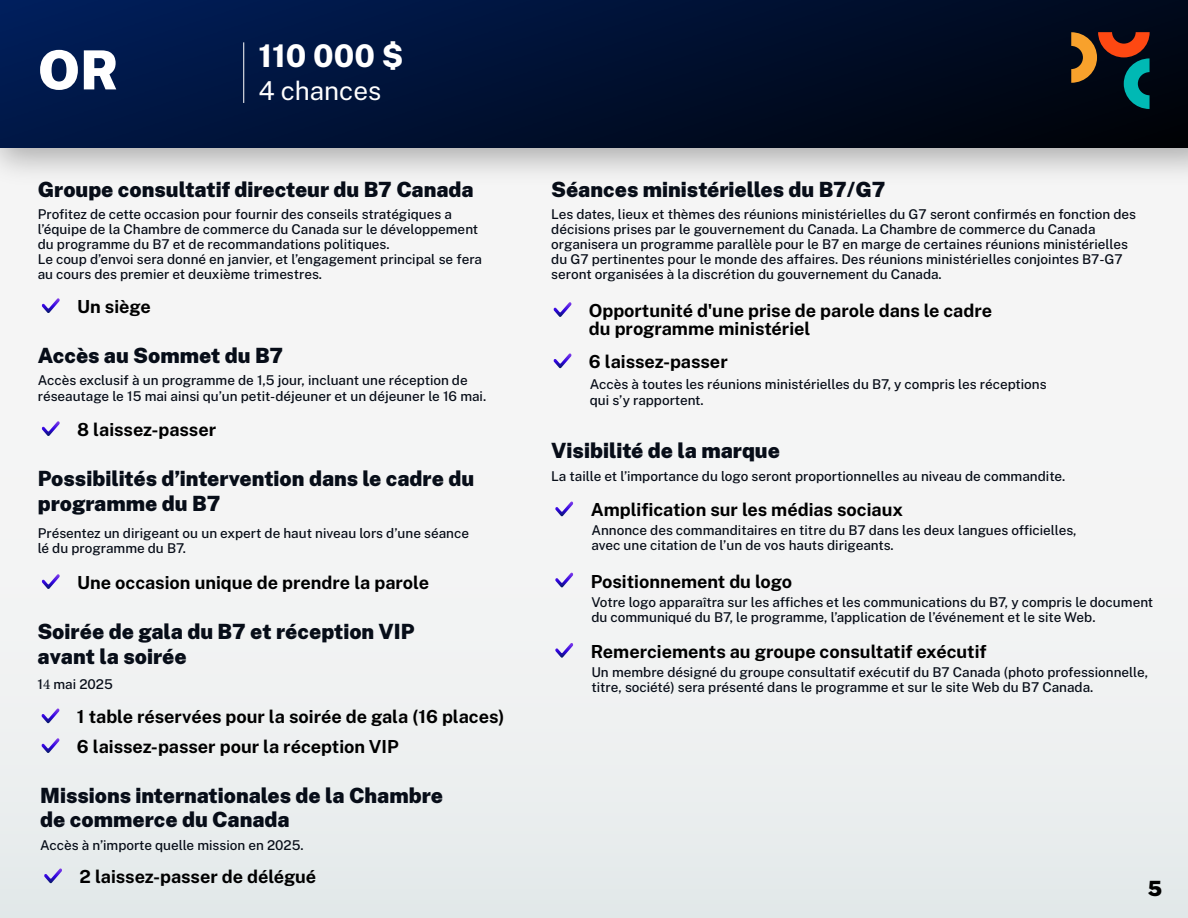
<style>
.page{position:relative;width:1188px;height:918px;background:#fff}
.page>*{position:absolute;margin:0;border:0;box-sizing:border-box;transform-origin:0 0}
.t1{font:900 54px "Public Sans";color:#fff}
.t2{font:800 31.2px "Public Sans";color:#fff}
.t3{font:26.1px "Public Sans";color:#fff}
.t4{font:900 21px/25.2px "Public Sans";color:#070d18}
.t5{font:900 21px "Public Sans";color:#000}
.t6{font:700 18px/18px "Public Sans";color:#000}
.t7{font:500 13.5px/15px "Public Sans";color:#070d18}
.s1{font-family:"Minion Pro";font-weight:400;font-size:15px}
</style>
<div class="page">
<div style="left:0;top:0;width:1188px;height:918px;background:linear-gradient(to right,#f1f2f2,#f1f2f2)"></div>
<img style="left:0;top:148px;width:1188px;height:49px">
<img style="left:0;top:0;width:1188px;height:148px">
<svg style="left:1071px;top:32px;width:79px;height:77px;background:#423b2b"></svg>
<hr style="left:243px;top:42px;width:1px;height:61px;background:#fff">
<svg style="left:42px;top:298px;width:18px;height:15px"></svg>
<svg style="left:42px;top:421px;width:18px;height:15px"></svg>
<svg style="left:42px;top:574px;width:18px;height:15px"></svg>
<svg style="left:553px;top:302px;width:19px;height:15px"></svg>
<svg style="left:553px;top:353px;width:19px;height:15px"></svg>
<svg style="left:555px;top:502px;width:18px;height:14px"></svg>
<svg style="left:555px;top:573px;width:18px;height:15px"></svg>
<svg style="left:555px;top:643px;width:18px;height:15px"></svg>
<svg style="left:44px;top:868px;width:18px;height:15px"></svg>
<svg style="left:41px;top:709px;width:19px;height:14px"></svg>
<svg style="left:41px;top:738px;width:19px;height:15px"></svg>
<h1 class="t1" style="left:38px;top:34px;width:82px">OR</h1>
<h2 class="t2" style="left:259px;top:35px;width:146px">110 000 $</h2>
<h3 class="t3" style="left:259px;top:73px;width:124px">4 chances</h3>
<h3 class="t4" style="left:38px;top:176px;width:437px">Groupe consultatif directeur du B7 Canada</h3>
<p class="t7" style="left:38px;top:206px;width:446px">Profitez de cette occasion pour fournir des conseils stratégiques a l’équipe de la Chambre de commerce du Canada sur le développement du programme du B7 et de recommandations politiques.<br>Le coup d’envoi sera donné en janvier, et l’engagement principal se fera au cours des premier et deuxième trimestres.</p>
<h3 class="t6" style="left:77px;top:297px;width:75px">Un siège</h3>
<h3 class="t4" style="left:38px;top:342px;width:247px">Accès au Sommet du B7</h3>
<p class="t7" style="left:38px;top:372px;width:450px;line-height:16.2px">Accès exclusif à un programme de 1,5 jour, incluant une réception de réseautage le 15 mai ainsi qu’un petit-déjeuner et un déjeuner le 16 mai.</p>
<h3 class="t6" style="left:77px;top:420px;width:140px">8 laissez-passer</h3>
<h3 class="t4" style="left:38px;top:465px;width:438px">Possibilités d’intervention dans le cadre du programme du B7</h3>
<p class="t7" style="left:38px;top:525px;width:433px">Présentez un dirigeant ou un expert de haut niveau lors d’une séance lé du programme du B7.</p>
<h3 class="t6" style="left:77px;top:573px;width:353px">Une occasion unique de prendre la parole</h3>
<h3 class="t4" style="left:38px;top:618px;width:379px">Soirée de gala du B7 et réception VIP avant la soirée</h3>
<p class="t7" style="left:38px;top:676px;width:77px">1<span class="s1">4</span> mai 2025</p>
<h3 class="t6" style="left:77px;top:701px;width:429px;line-height:29.8px">1 table réservées pour la soirée de gala (16 places)<br>6 laissez-passer pour la réception VIP</h3>
<h3 class="t4" style="left:40px;top:783px;width:405px;line-height:24px">Missions internationales de la Chambre de commerce du Canada</h3>
<p class="t7" style="left:40px;top:837px;width:265px">Accès à n’importe quelle mission en 2025.</p>
<h3 class="t6" style="left:80px;top:867px;width:238px">2 laissez-passer de délégué</h3>
<h3 class="t4" style="left:551px;top:176px;width:336px">Séances ministérielles du B7/G7</h3>
<p class="t7" style="left:551px;top:206px;width:586px">Les dates, lieux et thèmes des réunions ministérielles du G7 seront confirmés en fonction des décisions prises par le gouvernement du Canada. La Chambre de commerce du Canada organisera un programme parallèle pour le B7 en marge de certaines réunions ministérielles du G7 pertinentes pour le monde des affaires. Des réunions ministérielles conjointes B7-G7 seront organisées à la discrétion du gouvernement du Canada.</p>
<h3 class="t6" style="left:589px;top:301px;width:405px">Opportunité d'une prise de parole dans le cadre du programme ministériel</h3>
<h3 class="t6" style="left:589px;top:352px;width:140px">6 laissez-passer</h3>
<p class="t7" style="left:590px;top:375px;width:458px;line-height:16.2px">Accès à toutes les réunions ministérielles du B7, y compris les réceptions qui s’y rapportent.</p>
<h3 class="t4" style="left:551px;top:438px;width:230px">Visibilité de la marque</h3>
<p class="t7" style="left:551px;top:468px;width:516px">La taille et l’importance du logo seront proportionnelles au niveau de commandite.</p>
<h3 class="t6" style="left:591px;top:500px;width:314px">Amplification sur les médias sociaux</h3>
<p class="t7" style="left:591px;top:523px;width:487px">Annonce des commanditaires en titre du B7 dans les deux langues officielles, avec une citation de l’un de vos hauts dirigeants.</p>
<h3 class="t6" style="left:591px;top:572px;width:203px">Positionnement du logo</h3>
<p class="t7" style="left:591px;top:594px;width:563px">Votre logo apparaîtra sur les affiches et les communications du B7, y compris le document du communiqué du B7, le programme, l’application de l’événement et le site Web.</p>
<h3 class="t6" style="left:591px;top:642px;width:398px">Remerciements au groupe consultatif exécutif</h3>
<p class="t7" style="left:591px;top:664px;width:558px">Un membre désigné du groupe consultatif exécutif du B7 Canada (photo professionnelle, titre, société) sera présenté dans le programme et sur le site Web du B7 Canada.</p>
<h3 class="t5" style="left:1148px;top:874px;width:16px">5</h3>
</div>
